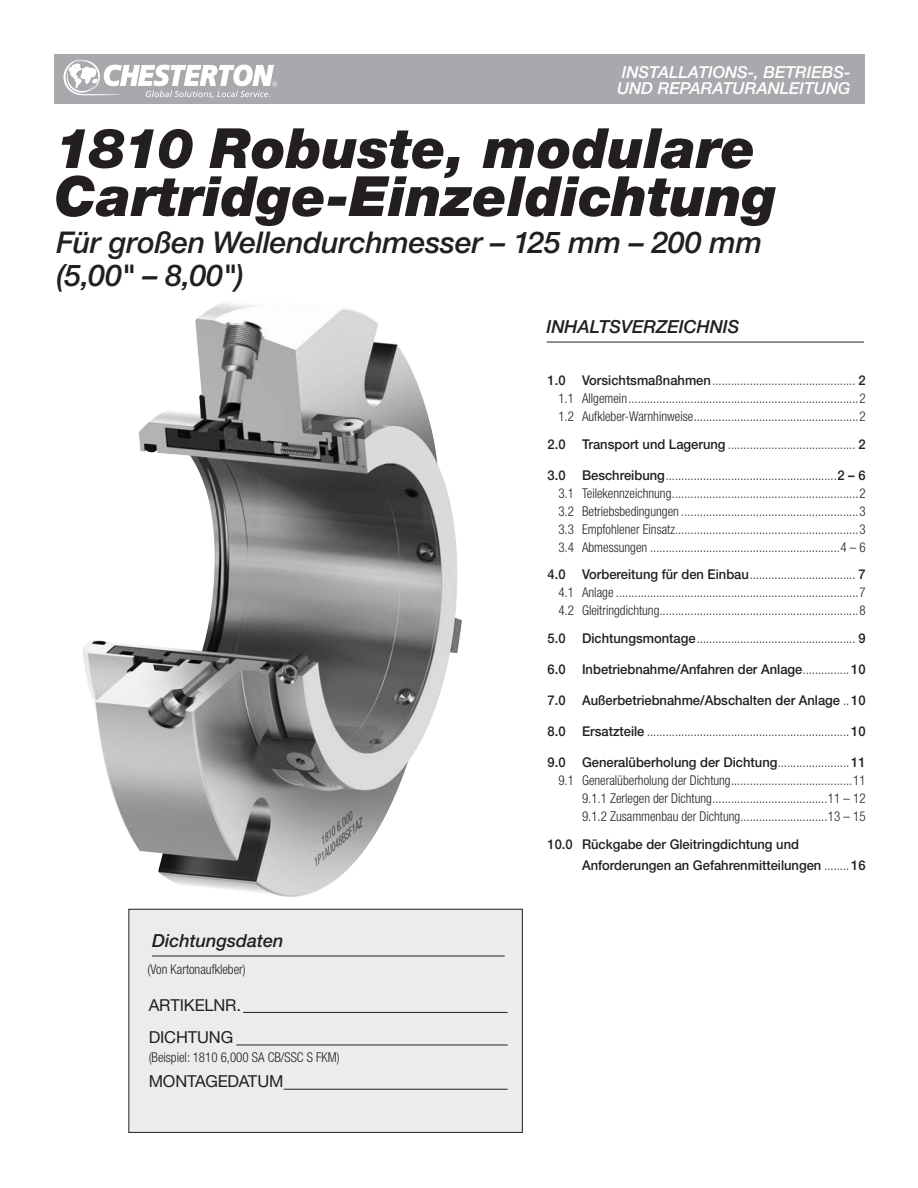
<style>
.page{position:relative;width:918px;height:1188px;background:#fff}
.page>*{position:absolute;margin:0;border:0;box-sizing:border-box;transform-origin:0 0}
.t1{font:italic 900 55.5px/48px "Helvetica Neue CE";color:#231f20}
.t2{font:italic 500 30px/33px "Helvetica Neue";letter-spacing:-.01em;color:#231f20}
.t3{font:italic 500 18px "Helvetica Neue";color:#231f20}
.t4{font:italic 500 16.5px/16.5px "Helvetica Neue";color:#fff}
.t5{font:16.5px/32.5px "Helvetica Neue CE";letter-spacing:-.01em;color:#231f20}
.t6{font:300 condensed 13.5px/18px "Helvetica Neue";color:#231f20;text-align:justify;scale:.96 1}
.t7{font:500 13.5px/21px "Helvetica Neue CE";color:#231f20;scale:.96 1}
.s1{font-family:"Helvetica Neue CE";font-weight:500;font-stretch:normal}
.s2{font-family:"Helvetica Neue";font-weight:300;font-stretch:condensed}
</style>
<div class="page">
<img style="left:82px;top:302px;width:470px;height:595px">
<hr style="left:547px;top:342px;width:317px;height:1px;background:#231f20">
<div style="left:54px;top:54px;width:810px;height:50px;background:#a8a9ad"></div>
<svg style="left:64px;top:59px;width:213px;height:39px"></svg>
<div style="left:129px;top:909px;width:393px;height:223px;background:#ececee"></div>
<hr style="left:152px;top:956px;width:353px;height:1px;background:#231f20">
<div style="left:128px;top:909px;width:395px;height:224px;border:1px solid #231f20"></div>
<hr style="left:243px;top:1012px;width:265px;height:1px;background:#231f20">
<hr style="left:236px;top:1045px;width:272px;height:1px;background:#231f20">
<hr style="left:284px;top:1089px;width:224px;height:1px;background:#231f20">
<p class="t4" style="left:617px;top:63px;width:235px">INSTALLATIONS-, BETRIEBS-<br>UND REPARATURANLEITUNG</p>
<h1 class="t1" style="left:54px;top:125px;width:724px">1810 Robuste, modulare<br>Cartridge-Einzeldichtung</h1>
<h2 class="t2" style="left:56px;top:226px;width:707px">Für großen Wellendurchmesser – 125 mm – 200 mm (5,00" – 8,00")</h2>
<h3 class="t3" style="left:546px;top:316px;width:195px">INHALTSVERZEICHNIS</h3>
<h3 class="t3" style="left:152px;top:930px;width:133px">Dichtungsdaten</h3>
<p class="t6" style="left:148px;top:961px;width:104px">(Von Kartonaufkleber)</p>
<p class="t5" style="left:149px;top:989px;width:94px">ARTIKELNR.<br>DICHTUNG</p>
<p class="t6" style="left:149px;top:1049px;width:200px">(Beispiel: 1810 6,000 SA CB/SSC S FKM)</p>
<p class="t5" style="left:149px;top:1065px;width:136px">MONTAGEDATUM</p>
<p class="t6" style="left:558px;top:371px;width:322px;text-indent:-11px"><span class="s1">1.0 Vorsichtsmaßnahmen</span>.............................................. <span class="s1">2<br></span>1.1 Allgemein..........................................................................2<br>1.2 Aufkleber-Warnhinweise.....................................................2</p>
<p class="t6" style="left:548px;top:435px;width:333px"><span class="s1">2.0 Transport und Lagerung</span> ......................................... <span class="s1">2</span></p>
<p class="t6" style="left:558px;top:466px;width:322px;text-indent:-11px"><span class="s1">3.0 Beschreibung</span>.......................................................<span class="s1">2 – 6<br></span>3.1 Teilekennzeichnung............................................................2<br>3.2 Betriebsbedingungen .........................................................3<br>3.3 Empfohlener Einsatz...........................................................3<br>3.4 Abmessungen .............................................................4 – 6</p>
<p class="t6" style="left:558px;top:566px;width:322px;text-indent:-11px"><span class="s1">4.0 Vorbereitung für den Einbau</span>.................................. <span class="s1">7<br></span>4.1 Anlage ..............................................................................7<br>4.2 Gleitringdichtung................................................................8</p>
<p class="t6" style="left:548px;top:629px;width:333px"><span class="s1">5.0 Dichtungsmontage</span>................................................... <span class="s1">9</span></p>
<p class="t7" style="left:548px;top:659px;width:333px">6.0 Inbetriebnahme/Anfahren der Anlage<span class="s2">...............</span> 10</p>
<p class="t7" style="left:548px;top:690px;width:333px">7.0 Außerbetriebnahme/Abschalten der Anlage <span class="s2">..</span> 10</p>
<p class="t6" style="left:548px;top:722px;width:333px"><span class="s1">8.0 Ersatzteile</span> ................................................................. <span class="s1">10</span></p>
<p class="t7" style="left:548px;top:752px;width:333px">9.0 Generalüberholung der Dichtung<span class="s2">.......................</span> 11</p>
<p class="t6" style="left:582px;top:771px;width:297px;text-indent:-24px">9.1 Generalüberholung der Dichtung.......................................11<br>9.1.1 Zerlegen der Dichtung.....................................11 – 12<br>9.1.2 Zusammenbau der Dichtung............................13 – 15</p>
<p class="t7" style="left:582px;top:834px;width:297px;text-indent:-35px">10.0 Rückgabe der Gleitringdichtung und<br>Anforderungen an Gefahrenmitteilungen <span class="s2">........</span> 16</p>
</div>
